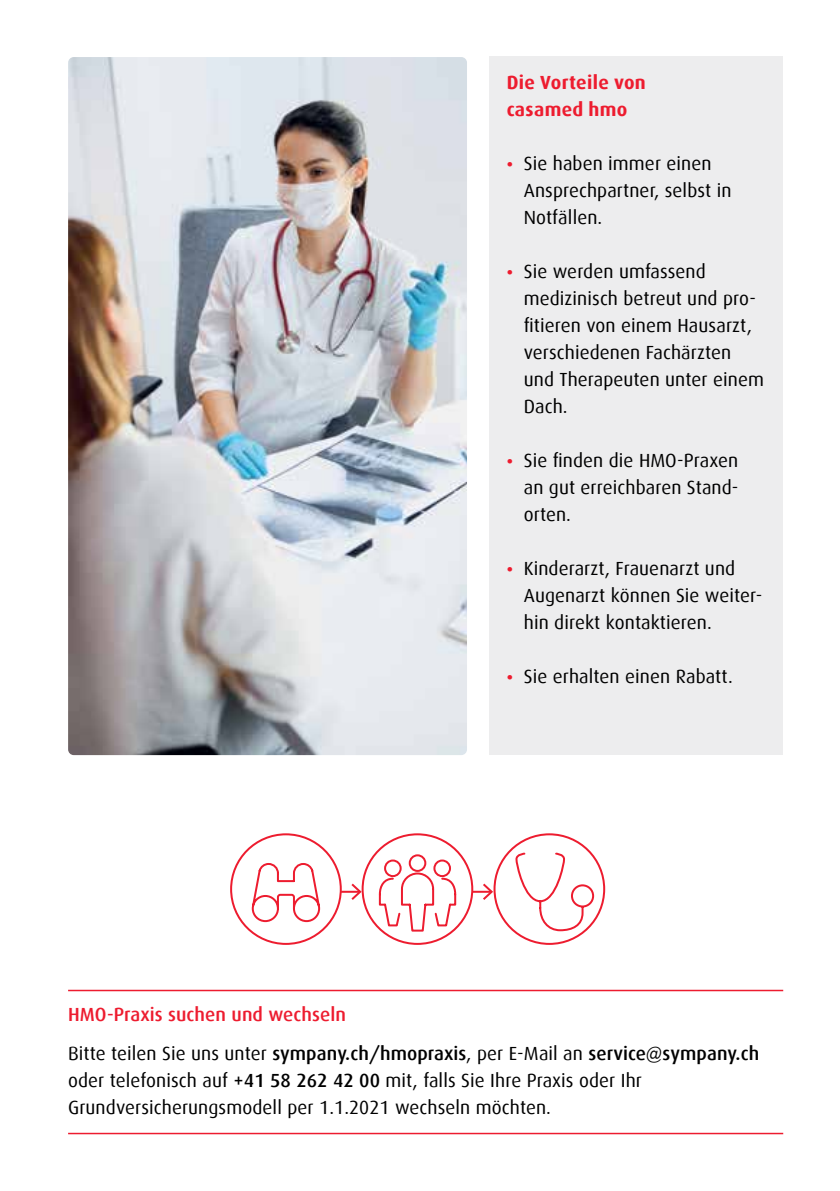
<style>
.page{position:relative;width:840px;height:1191px;background:#fff}
.page>*{position:absolute;margin:0;border:0;box-sizing:border-box;transform-origin:0 0}
.t1{font:19px/27px "Dax";letter-spacing:.005em;color:#000}
.t2{font:500 19px/38.4px "Dax";letter-spacing:.005em;color:#000}
.t3{font:700 19px/27px "Dax";letter-spacing:.015em;color:#ed1c2f}
.s1{font-weight:700;font-size:16px;color:#ed1c2f}
.s2{color:#ed1c2f}
.s3{font-weight:400}
.s4{font-weight:500}
</style>
<div class="page">
<img style="left:68px;top:57px;width:399px;height:698px">
<div style="left:489px;top:57px;width:293px;height:698px;background:#ededee"></div>
<svg style="left:341px;top:881px;width:20px;height:19px"></svg>
<svg style="left:472px;top:881px;width:21px;height:20px"></svg>
<svg style="left:514px;top:851px;width:80px;height:81px"></svg>
<div style="left:493px;top:833px;width:112px;height:112px;border:2px solid #ed1c2f;border-radius:50%"></div>
<div style="left:361px;top:833px;width:112px;height:112px;border:2px solid #ed1c2f;border-radius:50%"></div>
<div style="left:230px;top:833px;width:111px;height:112px;border:2px solid #ed1c2f;border-radius:50%"></div>
<svg style="left:377px;top:853px;width:80px;height:79px"></svg>
<svg style="left:251px;top:863px;width:70px;height:60px"></svg>
<hr style="left:68px;top:989px;width:714px;height:2px;background:#ed1c2f">
<hr style="left:68px;top:1132px;width:714px;height:2px;background:#ed1c2f">
<p class="t3" style="left:506px;top:69px;width:141px">Die Vorteile von casamed hmo</p>
<p class="t1" style="left:523px;top:150px;width:209px;text-indent:-17px"><span class="s1">•</span> Sie haben immer einen<br>Ansprechpartner, selbst in<br>Notfällen.</p>
<p class="t1" style="left:523px;top:258px;width:241px;text-indent:-17px"><span class="s1">•</span> Sie werden umfassend medizinisch betreut und pro&shy;fitieren von einem Hausarzt, verschiedenen Fachärzten und Therapeuten unter einem<br>Dach.</p>
<p class="t1" style="left:523px;top:447px;width:216px;text-align:justify;text-indent:-17px"><span class="s1">•</span> Sie finden die HMO-Praxen an gut erreichbaren Stand&shy;orten.</p>
<p class="t1" style="left:523px;top:555px;width:240px;text-indent:-17px"><span class="s1">•</span> Kinderarzt, Frauenarzt und<br>Augenarzt können Sie weiter&shy;hin direkt kontaktieren.</p>
<p class="t1" style="left:506px;top:663px;width:227px"><span class="s1">•</span> Sie erhalten einen Rabatt.</p>
<p class="t2" style="left:68px;top:995px;width:692px"><span class="s2">HMO-Praxis suchen und wechseln<br></span><span class="s3">Bitte teilen Sie uns unter</span> sympany.ch/hmopraxis<span class="s3">, per E-Mail an</span> service@sympany.ch</p>
<p class="t1" style="left:68px;top:1066px;width:575px">oder telefonisch auf <span class="s4">+41 58 262 42 00</span> mit, falls Sie Ihre Praxis oder Ihr<br>Grundversicherungsmodell per 1.1.2021 wechseln möchten.</p>
</div>
